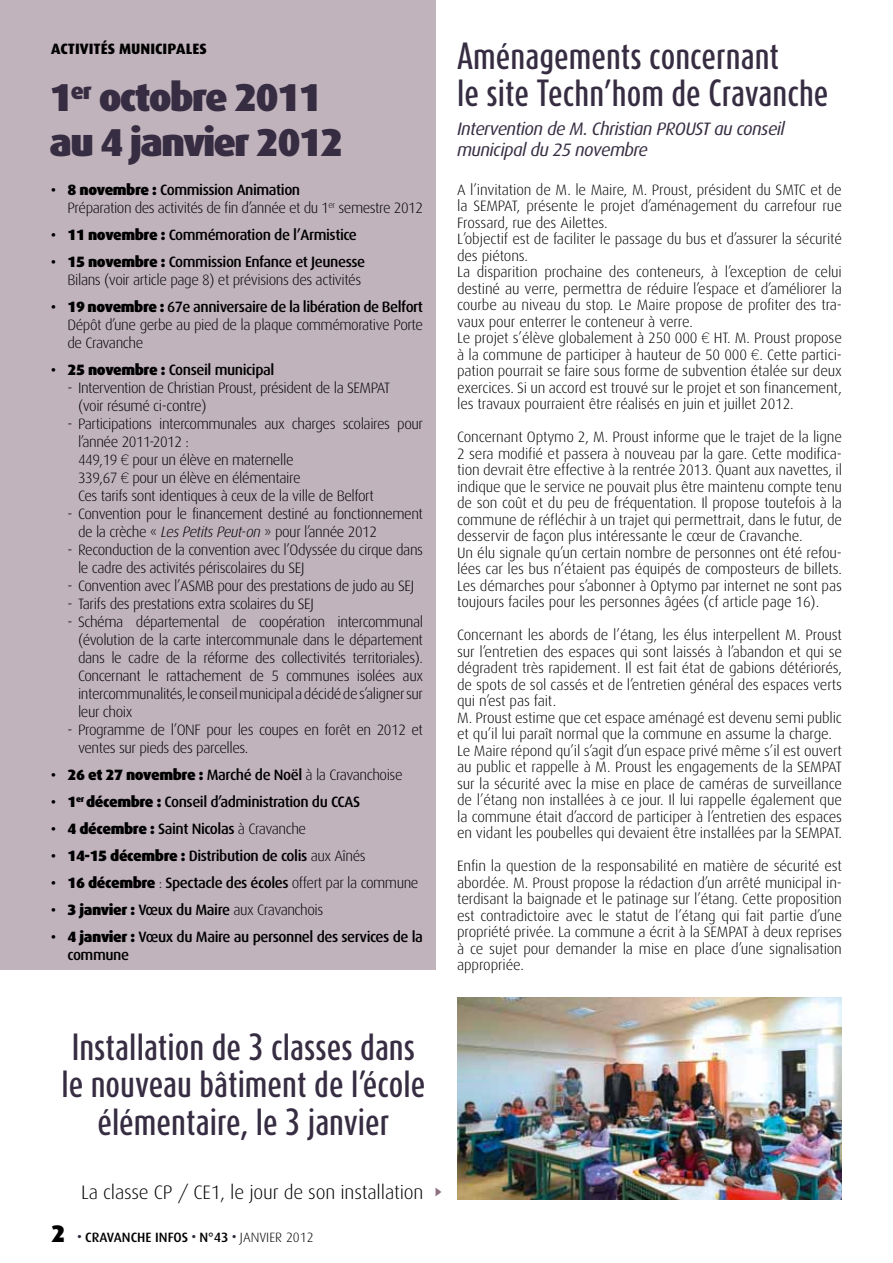
<style>
.page{position:relative;width:893px;height:1263px;background:#fff}
.page>*{position:absolute;margin:0;border:0;box-sizing:border-box;transform-origin:0 0}
.t1{font:900 39px/45px "Dax";letter-spacing:-.05em;color:#372d42}
.t2{font:500 31.5px/37.5px "Dax Compact";color:#372d42}
.t3{font:300 19.5px "Dax";letter-spacing:-.01em;color:#000}
.t4{font:italic 18px/21.6px "Dax";letter-spacing:-.03em;color:#372d42}
.t5{font:300 15px/16.5px "Dax";letter-spacing:-.01em;color:#000}
.t6{font:300 15px/18px "Dax";letter-spacing:-.03em;color:#000}
.t7{font:500 15px/27px "Dax";letter-spacing:-.03em;color:#000}
.t8{font:800 15px "Dax";color:#000}
.t9{font:500 13.5px "Dax";color:#000}
.s1{font-weight:900}
.s2{font-weight:500}
.s3{font-family:"Helvetica Neue LT Std";font-weight:100}
.s4{font-style:italic}
.s5{font-weight:300}
.s6{font-family:"Bienvenue Picto";font-weight:400;color:#8c7181}
.s7{font-weight:900;font-size:24px}
</style>
<div class="page">
<div style="left:0;top:0;width:436px;height:969px;background:#c1b3bc"></div>
<img style="left:457px;top:997px;width:385px;height:202px">
<p class="t8" style="left:51px;top:40px;width:157px">ACTIVITÉS MUNICIPALES</p>
<h1 class="t1" style="left:49px;top:76px;width:296px">1<sup>er</sup> octobre 2011 au 4 janvier 2012</h1>
<p class="t6" style="left:68px;top:181px;width:357px;text-indent:-16px"><span class="s1">· 8 novembre :</span> <span class="s2">Commission Animation<br></span>Préparation des activités de fin d’année et du 1<sup>er</sup> semestre 2012</p>
<p class="t7" style="left:51px;top:221px;width:316px"><span class="s1">· 11 novembre :</span> Commémoration de l’Armistice <span class="s1">· 15 novembre :</span> Commission Enfance et Jeunesse</p>
<p class="t6" style="left:51px;top:266px;width:374px;line-height:27px;text-indent:16px">Bilans (voir article page 8) et prévisions des activités<br><span class="s1">· 19 novembre :</span> <span class="s2">67e anniversaire de la libération de Belfort</span></p>
<p class="t6" style="left:68px;top:316px;width:357px">Dépôt d’une gerbe au pied de la plaque commémorative Porte de Cravanche</p>
<p class="t7" style="left:51px;top:356px;width:225px"><span class="s1">· 25 novembre :</span> Conseil municipal</p>
<p class="t6" style="left:78px;top:379px;width:314px;text-indent:-11px">- Intervention de Christian Proust, président de la SEMPAT (voir résumé ci-contre)</p>
<p class="t6" style="left:78px;top:415px;width:347px;text-indent:-10px">- Participations intercommunales aux charges scolaires pour l’année 2011-2012 :<br>449,19 <span class="s3">€</span> pour un élève en maternelle<br>339,67 <span class="s3">€</span> pour un élève en élémentaire<br>Ces tarifs sont identiques à ceux de la ville de Belfort</p>
<p class="t6" style="left:78px;top:505px;width:347px;text-indent:-10px">- Convention pour le financement destiné au fonctionnement de la crèche « <span class="s4">Les Petits Peut-on</span> » pour l’année 2012</p>
<p class="t6" style="left:78px;top:541px;width:347px;text-indent:-10px">- Reconduction de la convention avec l’Odyssée du cirque dans le cadre des activités périscolaires du SEJ</p>
<p class="t6" style="left:68px;top:577px;width:348px">- Convention avec l’ASMB pour des prestations de judo au SEJ</p>
<p class="t6" style="left:68px;top:595px;width:248px">- Tarifs des prestations extra scolaires du SEJ</p>
<p class="t5" style="left:78px;top:613px;width:347px;line-height:18px;text-align:justify;text-indent:-10px">- Schéma départemental de coopération intercommunal (évolution de la carte intercommunale dans le département dans le cadre de la réforme des collectivités territoriales).<br>Concernant le rattachement de 5 communes isolées aux intercommunalités, le conseil municipal a décidé de s’aligner sur leur choix</p>
<p class="t6" style="left:78px;top:721px;width:347px;text-indent:-11px">- Programme de l’ONF pour les coupes en forêt en 2012 et ventes sur pieds des parcelles.</p>
<p class="t7" style="left:51px;top:761px;width:374px"><span class="s1">· 26 et 27 novembre :</span> Marché de Noël <span class="s5">à la Cravanchoise<br></span><span class="s1">· 1</span><sup>er</sup> <span class="s1">décembre :</span> Conseil d’administration du CCAS<br><span class="s1">· 4 décembre :</span> Saint Nicolas <span class="s5">à Cravanche<br></span><span class="s1">· 14-15 décembre :</span> Distribution de colis <span class="s5">aux Aînés<br></span><span class="s1">· 16 décembre</span> <span class="s5">:</span> Spectacle des écoles <span class="s5">offert par la commune </span><span class="s1">· 3 janvier :</span> Vœux du Maire <span class="s5">aux Cravanchois<br></span><span class="s1">· 4 janvier :</span> Vœux du Maire au personnel des services de la</p>
<p class="t7" style="left:68px;top:941px;width:63px">commune</p>
<h2 class="t2" style="left:457px;top:37px;width:373px">Aménagements concernant<br>le site Techn’hom de Cravanche</h2>
<p class="t4" style="left:457px;top:118px;width:329px">Intervention de M. Christian PROUST au conseil municipal du 25 novembre</p>
<p class="t5" style="left:457px;top:181px;width:386px">A l’invitation de M. le Maire, M. Proust, président du SMTC et de la SEMPAT, présente le projet d’aménagement du carrefour rue Frossard, rue des Ailettes.<br>L’objectif est de faciliter le passage du bus et d’assurer la sécurité des piétons.<br>La disparition prochaine des conteneurs, à l’exception de celui destiné au verre, permettra de réduire l’espace et d’améliorer la courbe au niveau du stop. Le Maire propose de profiter des tra&shy;vaux pour enterrer le conteneur à verre.<br>Le projet s’élève globalement à 250 000 <span class="s3">€</span> HT. M. Proust propose à la commune de participer à hauteur de 50 000 <span class="s3">€</span>. Cette partici&shy;pation pourrait se faire sous forme de subvention étalée sur deux exercices. Si un accord est trouvé sur le projet et son financement, les travaux pourraient être réalisés en juin et juillet 2012.</p>
<p class="t5" style="left:457px;top:429px;width:386px">Concernant Optymo 2, M. Proust informe que le trajet de la ligne 2 sera modifié et passera à nouveau par la gare. Cette modifica&shy;tion devrait être effective à la rentrée 2013. Quant aux navettes, il indique que le service ne pouvait plus être maintenu compte tenu de son coût et du peu de fréquentation. Il propose toutefois à la commune de réfléchir à un trajet qui permettrait, dans le futur, de desservir de façon plus intéressante le cœur de Cravanche.<br>Un élu signale qu’un certain nombre de personnes ont été refou&shy;lées car les bus n’étaient pas équipés de composteurs de billets.<br>Les démarches pour s’abonner à Optymo par internet ne sont pas toujours faciles pour les personnes âgées (cf article page 16).</p>
<p class="t5" style="left:457px;top:627px;width:386px">Concernant les abords de l’étang, les élus interpellent M. Proust sur l’entretien des espaces qui sont laissés à l’abandon et qui se dégradent très rapidement. Il est fait état de gabions détériorés, de spots de sol cassés et de l’entretien général des espaces verts qui n’est pas fait.<br>M. Proust estime que cet espace aménagé est devenu semi public et qu’il lui paraît normal que la commune en assume la charge.<br>Le Maire répond qu’il s’agit d’un espace privé même s’il est ouvert au public et rappelle à M. Proust les engagements de la SEMPAT sur la sécurité avec la mise en place de caméras de surveillance de l’étang non installées à ce jour. Il lui rappelle également que la commune était d’accord de participer à l’entretien des espaces en vidant les poubelles qui devaient être installées par la SEMPAT.</p>
<p class="t5" style="left:457px;top:858px;width:386px;text-align:justify">Enfin la question de la responsabilité en matière de sécurité est abordée. M. Proust propose la rédaction d’un arrêté municipal in&shy;terdisant la baignade et le patinage sur l’étang. Cette proposition est contradictoire avec le statut de l’étang qui fait partie d’une propriété privée. La commune a écrit à la SEMPAT à deux reprises à ce sujet pour demander la mise en place d’une signalisation appropriée.</p>
<h2 class="t2" style="left:61px;top:1027px;width:366px;text-align:center">Installation de 3 classes dans le nouveau bâtiment de l’école élémentaire, le 3 janvier</h2>
<h3 class="t3" style="left:81px;top:1182px;width:367px">La classe CP / CE1, le jour de son installation <span class="s6">S</span></h3>
<p class="t9" style="left:51px;top:1230px;width:50px"><span class="s7">2</span> <sup>.</sup>Cravanc</p>
<p class="t9" style="left:137px;top:1230px;width:178px">he infos <sup>.</sup> N°43 <sup>.</sup> <span class="s5">JANVIER 2012</span></p>
</div>
